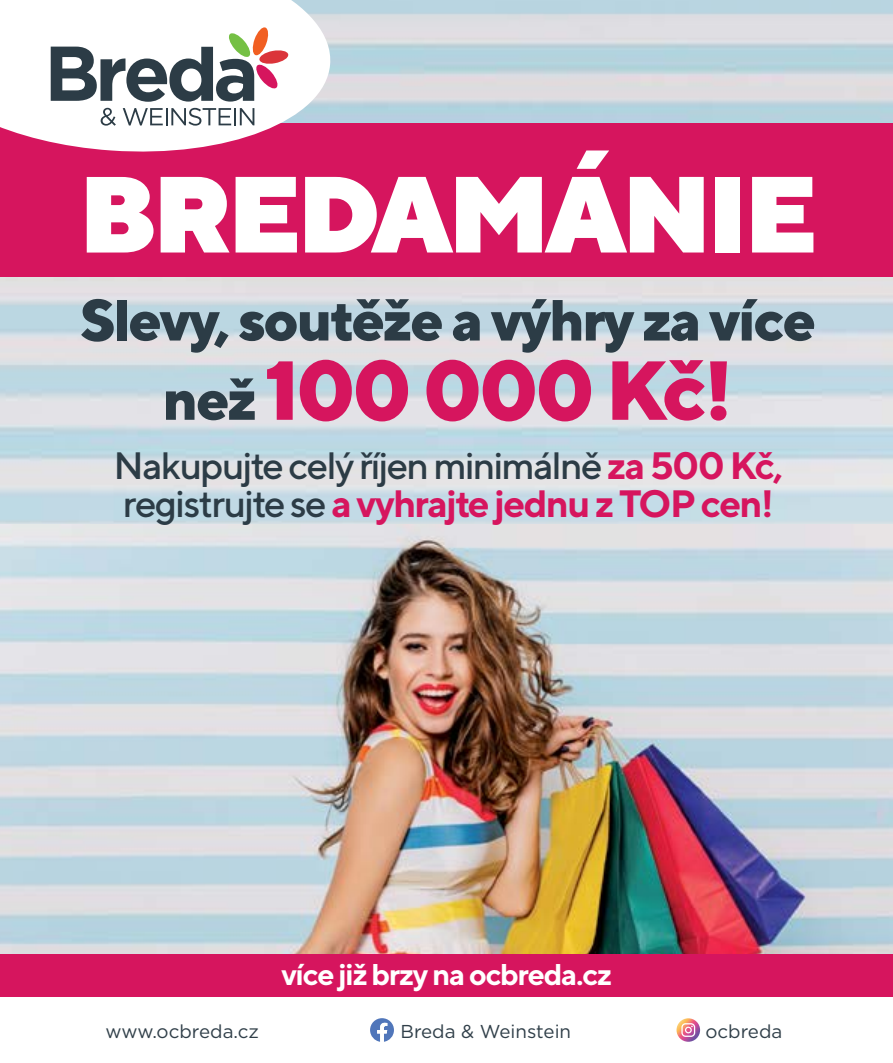
<style>
.page{position:relative;width:893px;height:1063px;background:#fff}
.page>*{position:absolute;margin:0;border:0;box-sizing:border-box;transform-origin:0 0}
.t1{font:900 108px "TT Norms";letter-spacing:-.04em;color:#fff}
.t2{font:800 83.4px "TT Norms";letter-spacing:-.04em;color:#d6155e}
.t3{font:800 57.9px "TT Norms";letter-spacing:-.04em;color:#2c3c46}
.t4{font:500 38.1px/38px "TT Norms";letter-spacing:-.04em;color:#2c3c46}
.t5{font:700 30px "TT Norms";letter-spacing:-.04em;color:#fff}
.t6{font:18.6px "Gotham";color:#303f49}
.s1{font-size:57.9px;color:#2c3c46}
.s2{font-weight:700;color:#d6155e}
</style>
<div class="page">
<img style="left:0;top:525px;width:893px;height:429px">
<div style="left:0;top:123px;width:893px;height:154px;background:#d6155e"></div>
<div style="left:0;top:954px;width:893px;height:48px;background:#d6155e"></div>
<div style="left:0;top:998px;width:893px;height:65px;background:#fff"></div>
<svg style="left:676px;top:1018px;width:24px;height:24px"></svg>
<svg style="left:681px;top:1023px;width:14px;height:14px"></svg>
<svg style="left:370px;top:1018px;width:24px;height:24px"></svg>
<svg style="left:0;top:0;width:333px;height:152px"></svg>
<svg style="left:101px;top:108px;width:15px;height:18px"></svg>
<svg style="left:123px;top:108px;width:131px;height:18px"></svg>
<svg style="left:51px;top:26px;width:238px;height:76px"></svg>
<h1 class="t1" style="left:79px;top:144px;width:741px">BREDAMÁNIE</h1>
<h3 class="t3" style="left:80px;top:283px;width:738px">Slevy, soutěže a výhry za více</h3>
<h2 class="t2" style="left:163px;top:337px;width:572px"><span class="s1">než</span> 100 000 Kč!</h2>
<p class="t4" style="left:113px;top:446px;width:671px">Nakupujte celý říjen minimálně <span class="s2">za 500 Kč, </span>registrujte se <span class="s2">a vyhrajte jednu z TOP cen!</span></p>
<p class="t5" style="left:281px;top:955px;width:332px">více již brzy na ocbreda.cz</p>
<p class="t6" style="left:106px;top:1019px;width:155px">www.ocbreda.cz</p>
<p class="t6" style="left:400px;top:1020px;width:172px">Breda &amp; Weinstein</p>
<p class="t6" style="left:705px;top:1020px;width:78px">ocbreda</p>
</div>
